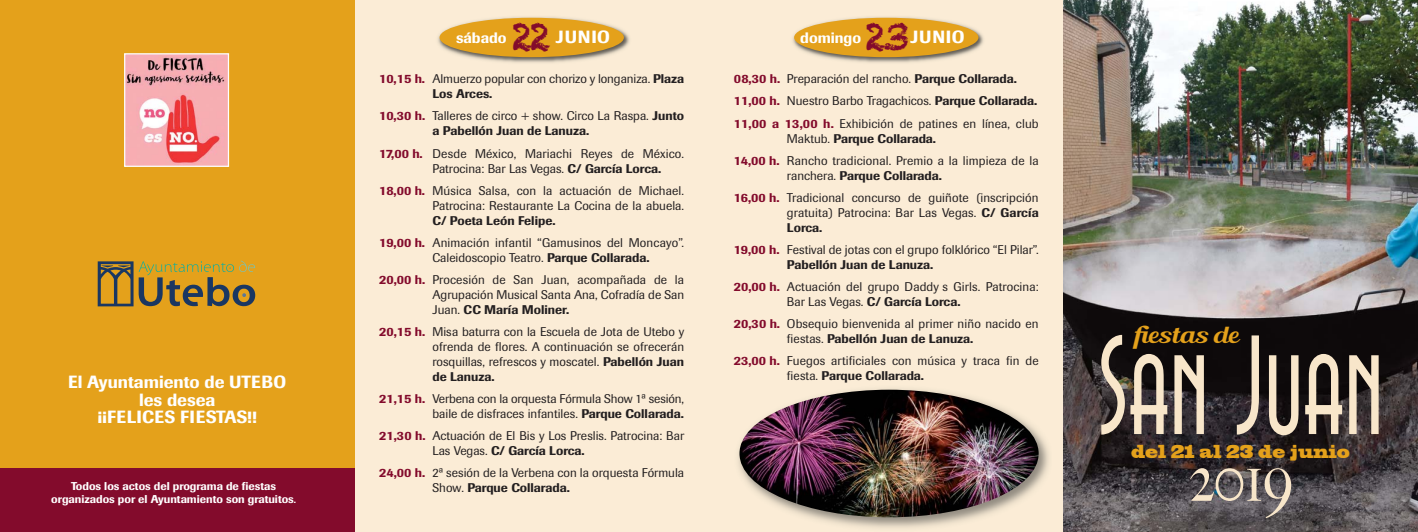
<style>
.page{position:relative;width:1418px;height:532px;background:#fff}
.page>*{position:absolute;margin:0;border:0;box-sizing:border-box;transform-origin:0 0}
.t1{font:147.62px "Avenida Std";color:#f8e6ca;scale:.75 1}
.t2{font:500 67.5px "Big Caslon";color:#f8e6ca;scale:.86 1}
.t3{font:23.25px "Blenda Script";letter-spacing:.015em;color:#e4a11b;scale:1.18 1}
.t4{font:500 17.5px/17.5px "Imago";color:#fff;text-align:center}
.t5{font:17.5px "Blackoak Std";color:#e4a11b;scale:.55 1}
.t6{font:500 15px "Imago";color:#fff}
.t7{font:12.5px/15px "Imago";letter-spacing:.005em;color:#231f20}
.t8{font:500 11.25px/13.5px "Imago";color:#fff;text-align:center}
.s1{font-size:8.75px}
.s2{font-family:"Chalkduster";font-weight:400;font-size:38.5px;color:#830b2c}
.s3{font-weight:500;color:#830b2c}
.s4{font-weight:500}
</style>
<div class="page">
<div style="left:354px;top:0;width:709px;height:531px;background:#fbecd6"></div>
<div style="left:0;top:0;width:354px;height:531px;background:#e4a11b"></div>
<img style="left:1063px;top:0;width:354px;height:531px">
<img style="left:126px;top:55px;width:101px;height:110px">
<div style="left:124px;top:53px;width:105px;height:114px;border:1px solid #fff"></div>
<svg style="left:139px;top:260px;width:116px;height:46px"></svg>
<svg style="left:98px;top:261px;width:35px;height:45px"></svg>
<div style="left:0;top:468px;width:354px;height:63px;background:#830b2c"></div>
<img style="left:738px;top:389px;width:311px;height:139px">
<img style="left:739px;top:389px;width:299px;height:128px;border-radius:50%">
<img style="left:438px;top:17px;width:192px;height:46px">
<div style="left:439px;top:18px;width:185px;height:39px;background:#e4a11b;border-radius:50%"></div>
<img style="left:793px;top:17px;width:191px;height:46px">
<div style="left:794px;top:18px;width:184px;height:39px;background:#e4a11b;border-radius:50%"></div>
<h3 class="t4" style="left:68px;top:375px;width:219px">El Ayuntamiento de UTEBO les desea<br>¡¡FELICES FIESTAS!!</h3>
<p class="t8" style="left:51px;top:480px;width:246px">Todos los actos del programa de fiestas organizados por el Ayuntamiento son gratuitos<span class="s1">.</span></p>
<p class="t6" style="left:456px;top:32px;width:52px">sábado</p>
<h3 class="t4" style="left:511px;top:30px;width:100px"><span class="s2">22</span> JUNIO</h3>
<p class="t6" style="left:800px;top:32px;width:62px">domingo</p>
<h3 class="t4" style="left:865px;top:30px;width:101px"><span class="s2">23</span>JUNIO</h3>
<p class="t7" style="left:432px;top:73px;width:253px;text-indent:-53px"><span class="s3">10,15 h.</span> Almuerzo popular con chorizo y longaniza. <span class="s4">Plaza<br>Los Arces.</span></p>
<p class="t7" style="left:432px;top:110px;width:253px;text-indent:-53px"><span class="s3">10,30 h.</span> Talleres de circo + show. Circo La Raspa. <span class="s4">Junto a Pabellón Juan de Lanuza.</span></p>
<p class="t7" style="left:432px;top:147px;width:253px;text-indent:-53px"><span class="s3">17,00 h.</span> Desde México, Mariachi Reyes de México.<br>Patrocina: Bar Las Vegas. <span class="s4">C/ García Lorca.</span></p>
<p class="t7" style="left:379px;top:184px;width:306px;text-align:right"><span class="s3">18,00 h.</span> Música Salsa, con la actuación de Michael.<br>Patrocina: Restaurante La Cocina de la abuela.</p>
<p class="t7" style="left:379px;top:210px;width:306px;line-height:22.1px;text-indent:53px"><span class="s4">C/ Poeta León Felipe.<br></span><span class="s3">19,00 h.</span> Animación infantil “Gamusinos del Moncayo”.</p>
<p class="t7" style="left:379px;top:247px;width:306px;line-height:22.1px;text-indent:53px">Caleidoscopio Teatro. <span class="s4">Parque Collarada.<br></span><span class="s3">20,00 h.</span> Procesión de San Juan, acompañada de la</p>
<p class="t7" style="left:432px;top:288px;width:253px">Agrupación Musical Santa Ana, Cofradía de San<br>Juan. <span class="s4">CC María Moliner.</span></p>
<p class="t7" style="left:432px;top:325px;width:253px;text-align:justify;text-indent:-53px"><span class="s3">20,15 h.</span> Misa baturra con la Escuela de Jota de Utebo y ofrenda de flores. A continuación se ofrecerán rosquillas, refrescos y moscatel. <span class="s4">Pabellón Juan de Lanuza.</span></p>
<p class="t7" style="left:379px;top:392px;width:306px;text-align:right"><span class="s3">21,15 h.</span> Verbena con la orquesta Fórmula Show 1ª sesión, baile de disfraces infantiles. <span class="s4">Parque Collarada.</span></p>
<p class="t7" style="left:432px;top:429px;width:253px;text-indent:-53px"><span class="s3">21,30 h.</span> Actuación de El Bis y Los Preslis. Patrocina: Bar<br>Las Vegas. <span class="s4">C/ García Lorca.</span></p>
<p class="t7" style="left:432px;top:466px;width:253px;text-indent:-53px"><span class="s3">24,00 h.</span> 2ª sesión de la Verbena con la orquesta Fórmula<br>Show. <span class="s4">Parque Collarada.</span></p>
<p class="t7" style="left:733px;top:69px;width:306px;line-height:22.1px"><span class="s3">08,30 h.</span> Preparación del rancho. <span class="s4">Parque Collarada.<br></span><span class="s3">11,00 h.</span> Nuestro Barbo Tragachicos. <span class="s4">Parque Collarada.<br></span><span class="s3">11,00 a 13,00 h.</span> Exhibición de patines en línea, club</p>
<p class="t7" style="left:733px;top:128px;width:306px;line-height:22.1px;text-indent:53px">Maktub. <span class="s4">Parque Collarada.<br></span><span class="s3">14,00 h.</span> Rancho tradicional. Premio a la limpieza de la</p>
<p class="t7" style="left:733px;top:165px;width:306px;line-height:22.1px;text-indent:53px">ranchera. <span class="s4">Parque Collarada.<br></span><span class="s3">16,00 h.</span> Tradicional concurso de guiñote (inscripción</p>
<p class="t7" style="left:787px;top:206px;width:253px">gratuita) Patrocina: Bar Las Vegas. <span class="s4">C/ García<br>Lorca.</span></p>
<p class="t7" style="left:787px;top:243px;width:253px;text-indent:-53px"><span class="s3">19,00 h.</span> Festival de jotas con el grupo folklórico “El Pilar”.<br><span class="s4">Pabellón Juan de Lanuza.</span></p>
<p class="t7" style="left:787px;top:280px;width:253px;text-indent:-53px"><span class="s3">20,00 h.</span> Actuación del grupo Daddy s Girls. Patrocina:<br>Bar Las Vegas. <span class="s4">C/ García Lorca.</span></p>
<p class="t7" style="left:787px;top:317px;width:253px;text-indent:-53px"><span class="s3">20,30 h.</span> Obsequio bienvenida al primer niño nacido en fiestas. <span class="s4">Pabellón Juan de Lanuza.</span></p>
<p class="t7" style="left:787px;top:354px;width:253px;text-indent:-53px"><span class="s3">23,00 h.</span> Fuegos artificiales con música y traca fin de fiesta. <span class="s4">Parque Collarada.</span></p>
<h3 class="t3" style="left:1134px;top:321px;width:90px">fiestas de</h3>
<h1 class="t1" style="left:1097px;top:296px;width:383px">San Juan</h1>
<h3 class="t5" style="left:1131px;top:441px;width:399px">del 21 al 23 de junio</h3>
<h2 class="t2" style="left:1188px;top:438px;width:122px">2019</h2>
</div>
